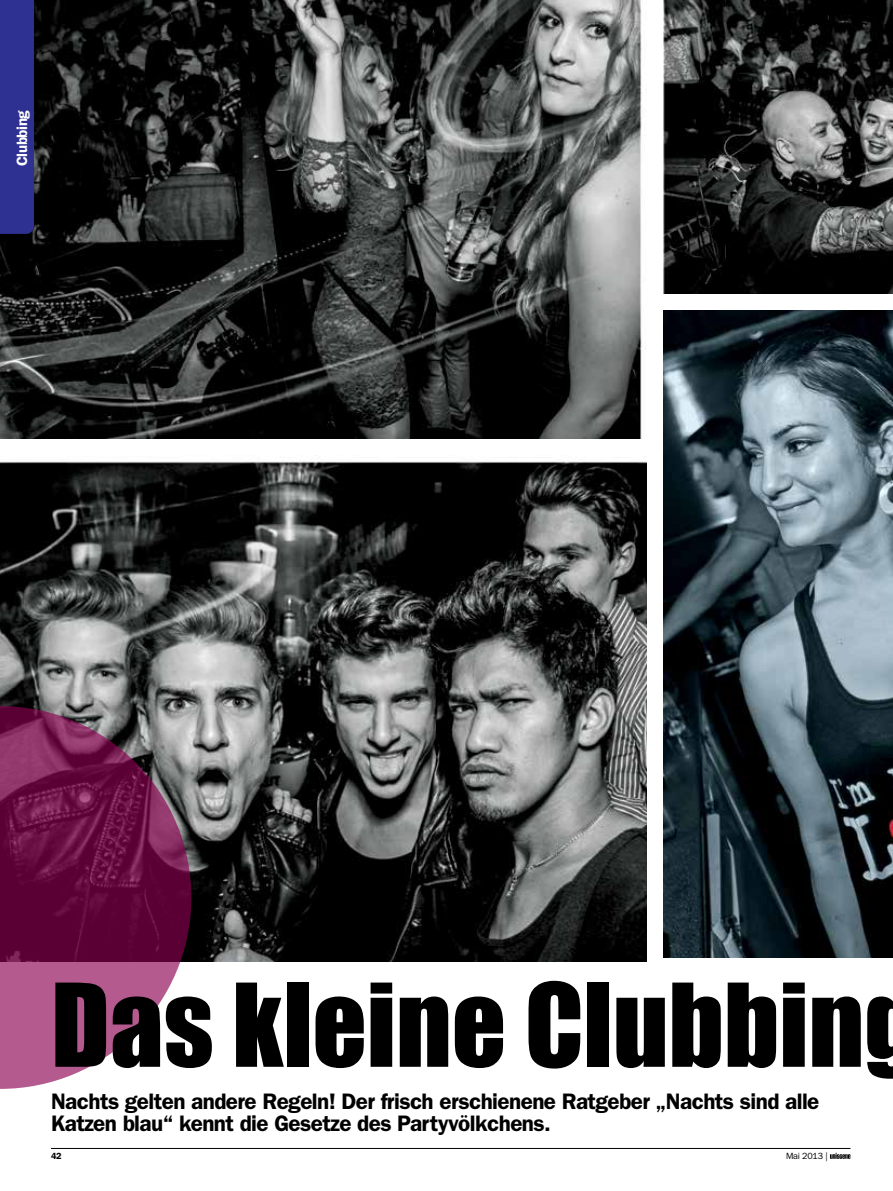
<style>
.page{position:relative;width:893px;height:1191px;background:#fff}
.page>*{position:absolute;margin:0;border:0;box-sizing:border-box;transform-origin:0 0}
.t1{font:106.5px "Impact";color:#000}
.t2{font:600 22.5px/22.5px "ITC Franklin Gothic Std";letter-spacing:-.025em;color:#000}
.t3{font:600 15px "ITC Franklin Gothic Std";letter-spacing:-.025em;color:#fff}
.t4{font:9px "ITC Franklin Gothic Std";letter-spacing:-.025em;color:#000}
.t5{font:600 9px "ITC Franklin Gothic Std";color:#000}
</style>
<div class="page">
<svg style="left:830px;top:1152px;width:20px;height:6px"></svg>
<hr style="left:51px;top:1148px;width:799px;height:1px;background:#000">
<img style="left:0;top:0;width:646px;height:438px">
<div style="left:0;top:0;width:34px;height:234px;background:#2e3092"></div>
<img style="left:663px;top:0;width:230px;height:293px">
<img style="left:663px;top:310px;width:230px;height:647px">
<img style="left:0;top:455px;width:646px;height:506px">
<svg style="left:0;top:706px;width:191px;height:383px;background:#8a446d"></svg>
<p class="t3" style="left:13px;top:166px;width:57px;rotate:-90deg">Clubbing</p>
<h1 class="t1" style="left:51px;top:942px;width:870px">Das kleine Clubbing</h1>
<p class="t2" style="left:51px;top:1089px;width:770px">Nachts gelten andere Regeln! Der frisch erschienene Ratgeber „Nachts sind alle<br>Katzen blau“ kennt die Gesetze des Partyvölkchens.</p>
<p class="t5" style="left:51px;top:1150px;width:12px">42</p>
<p class="t4" style="left:786px;top:1150px;width:43px">Mai 2013 |</p>
</div>
